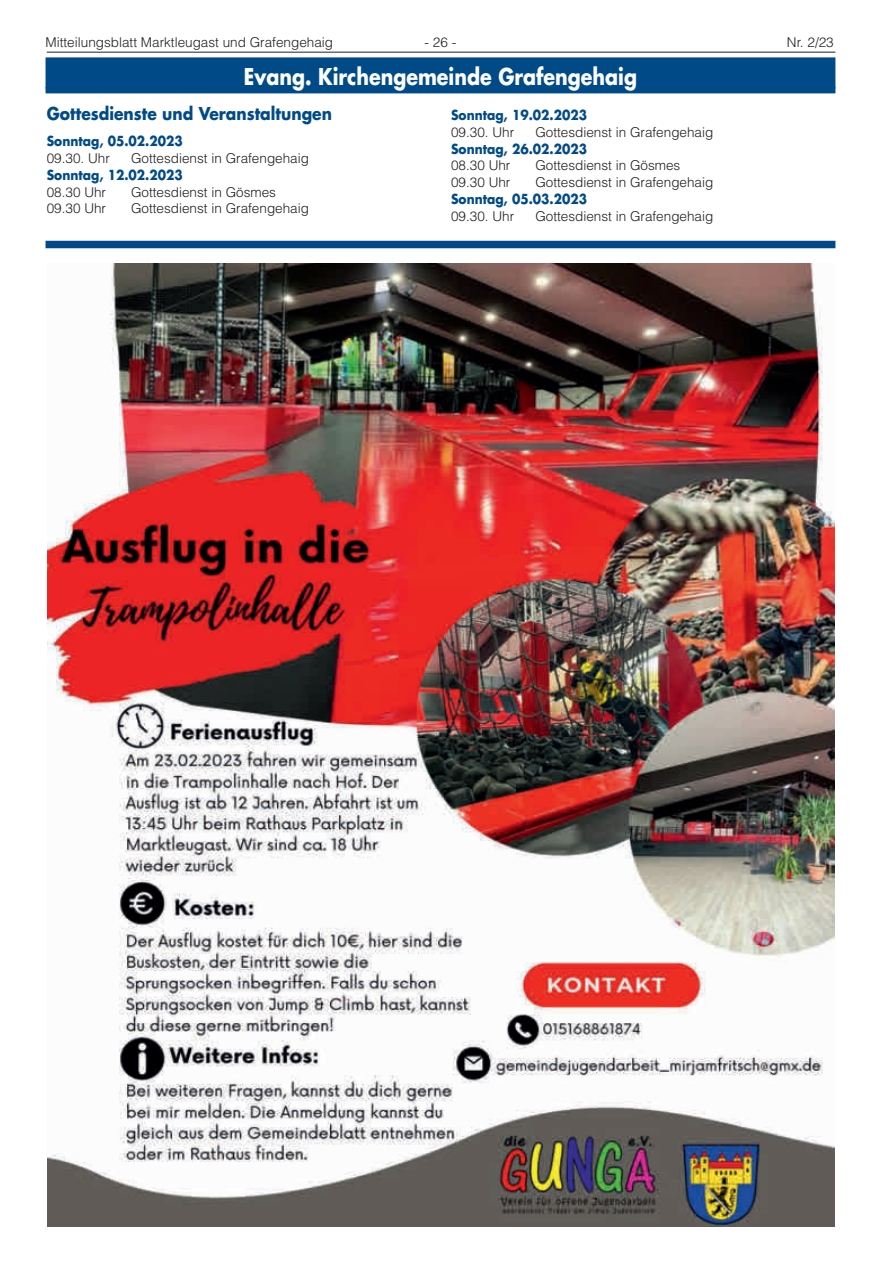
<style>
.page{position:relative;width:881px;height:1263px;background:#fff}
.page>*{position:absolute;margin:0;border:0;box-sizing:border-box;transform-origin:0 0}
.t1{font:700 22.5px "Futura LT";color:#fff;scale:.85 1}
.t2{font:700 17.25px "Futura LT";color:#004b87;scale:.9 1}
.t3{font:300 13.5px "Helvetica LT";color:#231f20}
.t4{font:700 13.5px "Futura LT";color:#004b87;scale:.9 1}
</style>
<div class="page">
<hr style="left:47px;top:52px;width:788px;height:1px;background:#231f20">
<img style="left:47px;top:264px;width:786px;height:963px">
<div style="left:45px;top:57px;width:790px;height:36px;background:#004b87"></div>
<div style="left:45px;top:241px;width:790px;height:7px;background:#004b87"></div>
<p class="t3" style="left:45px;top:34px;width:289px">Mitteilungsblatt Marktleugast und Grafengehaig</p>
<p class="t3" style="left:424px;top:34px;width:33px">- 26 -</p>
<p class="t3" style="left:786px;top:34px;width:48px">Nr. 2/23</p>
<h1 class="t1" style="left:244px;top:61px;width:464px">Evang. Kirchengemeinde Grafengehaig</h1>
<p class="t2" style="left:47px;top:102px;width:318px">Gottesdienste und Veranstaltungen</p>
<p class="t4" style="left:47px;top:132px;width:152px">Sonntag, 05.02.2023</p>
<p class="t3" style="left:47px;top:150px;width:65px">09.30. Uhr</p>
<p class="t3" style="left:131px;top:150px;width:179px">Gottesdienst in Grafengehaig</p>
<p class="t4" style="left:47px;top:166px;width:152px">Sonntag, 12.02.2023</p>
<p class="t3" style="left:47px;top:183px;width:61px">08.30 Uhr</p>
<p class="t3" style="left:131px;top:183px;width:146px">Gottesdienst in Gösmes</p>
<p class="t3" style="left:47px;top:200px;width:61px">09.30 Uhr</p>
<p class="t3" style="left:131px;top:200px;width:179px">Gottesdienst in Grafengehaig</p>
<p class="t4" style="left:451px;top:106px;width:152px">Sonntag, 19.02.2023</p>
<p class="t3" style="left:451px;top:124px;width:65px">09.30. Uhr</p>
<p class="t3" style="left:535px;top:124px;width:179px">Gottesdienst in Grafengehaig</p>
<p class="t4" style="left:451px;top:140px;width:152px">Sonntag, 26.02.2023</p>
<p class="t3" style="left:451px;top:157px;width:61px">08.30 Uhr</p>
<p class="t3" style="left:535px;top:157px;width:146px">Gottesdienst in Gösmes</p>
<p class="t3" style="left:451px;top:174px;width:61px">09.30 Uhr</p>
<p class="t3" style="left:535px;top:174px;width:179px">Gottesdienst in Grafengehaig</p>
<p class="t4" style="left:451px;top:190px;width:152px">Sonntag, 05.03.2023</p>
<p class="t3" style="left:451px;top:207px;width:65px">09.30. Uhr</p>
<p class="t3" style="left:535px;top:207px;width:179px">Gottesdienst in Grafengehaig</p>
</div>
